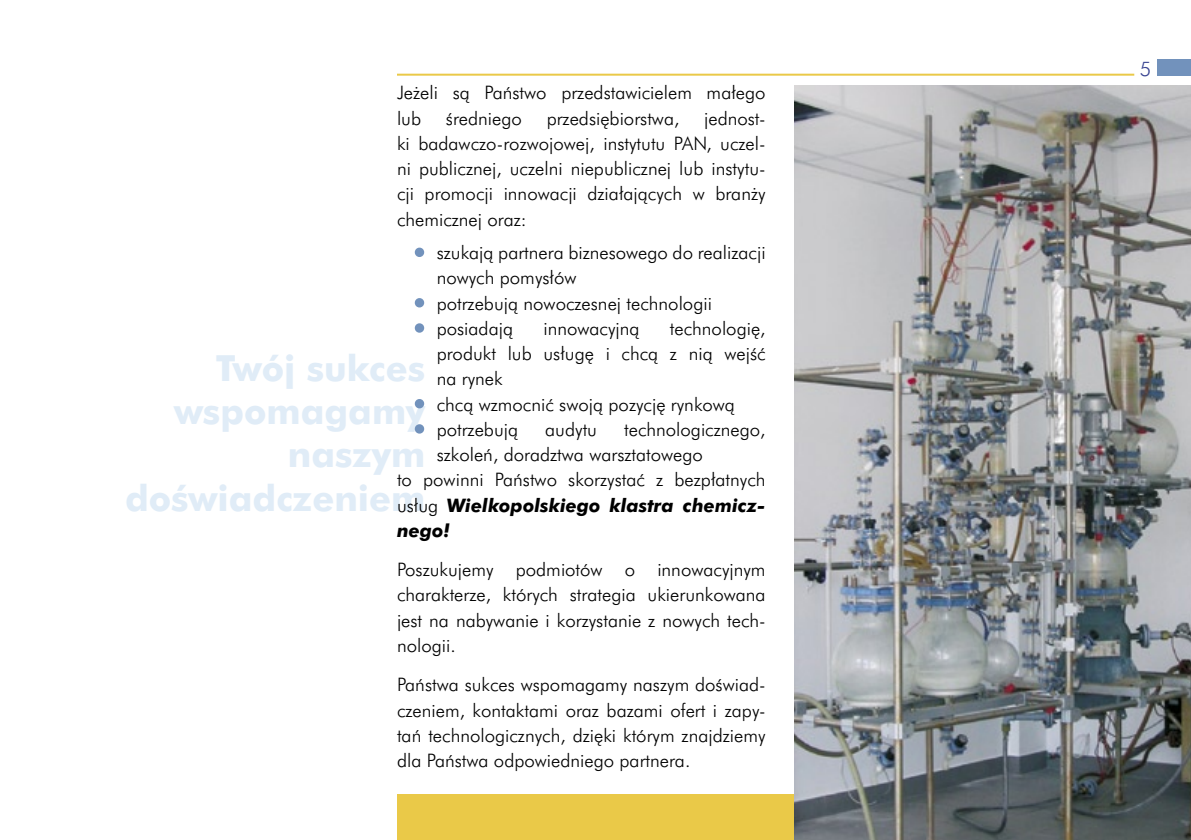
<style>
.page{position:relative;width:1191px;height:840px;background:#fff}
.page>*{position:absolute;margin:0;border:0;box-sizing:border-box;transform-origin:0 0}
.t1{font:36px/43.2px "Futura PL Bold A";color:#e0ecf7;text-align:right}
.t2{font:20px "Futura Lt PL Regular A";color:#3a4592}
.t3{font:18.6px/25.2px "Futura Lt PL Regular A";color:#000;text-align:justify}
.t4{font:18.6px/25.2px "Futura PL Bold Italic A";color:#000}
.s1{color:#7292bc}
.s2{font-family:"Futura Lt PL Regular A"}
</style>
<div class="page">
<div style="left:1157px;top:59px;width:34px;height:17px;background:#7292bc"></div>
<div style="left:397px;top:794px;width:794px;height:45px;background:#eac948"></div>
<hr style="left:397px;top:74px;width:737px;height:2px;background:#eac948">
<img style="left:794px;top:85px;width:397px;height:754px">
<div style="left:415px;top:247px;width:9px;height:10px;border:4px solid #7292bc;border-radius:50%"></div>
<div style="left:415px;top:298px;width:9px;height:9px;border:4px solid #7292bc;border-radius:50%"></div>
<div style="left:415px;top:323px;width:9px;height:9px;border:4px solid #7292bc;border-radius:50%"></div>
<div style="left:415px;top:399px;width:9px;height:9px;border:4px solid #7292bc;border-radius:50%"></div>
<div style="left:415px;top:424px;width:9px;height:9px;border:4px solid #7292bc;border-radius:50%"></div>
<p class="t3" style="left:397px;top:80px;width:370px">Jeżeli są Państwo przedstawicielem małego lub</p>
<p class="t3" style="left:397px;top:105px;width:370px;text-indent:307px">jednost&shy;ki badawczo-rozwojowej, instytutu PAN, uczel&shy;ni publicznej, uczelni niepublicznej lub instytu&shy;cji promocji innowacji działających w branży chemicznej oraz:</p>
<p class="t3" style="left:437px;top:240px;width:330px;text-indent:-23px"><span class="s1">•</span> szukają partnera biznesowego do realizacji nowych pomysłów</p>
<p class="t3" style="left:414px;top:290px;width:299px"><span class="s1">•</span> potrzebują nowoczesnej technologii</p>
<p class="t3" style="left:414px;top:315px;width:101px"><span class="s1">•</span> posiadają</p>
<p class="t3" style="left:543px;top:315px;width:98px">innowacyjną</p>
<p class="t3" style="left:446px;top:105px;width:77px">średniego</p>
<p class="t3" style="left:546px;top:105px;width:134px">przedsiębiorstwa,</p>
<p class="t3" style="left:437px;top:315px;width:330px;text-indent:233px">technologię, produkt lub usługę i chcą z nią wejść na rynek</p>
<p class="t3" style="left:414px;top:391px;width:322px"><span class="s1">•</span> chcą wzmocnić swoją pozycję rynkową</p>
<p class="t3" style="left:414px;top:416px;width:106px"><span class="s1">•</span> potrzebują</p>
<p class="t3" style="left:545px;top:416px;width:53px">audytu</p>
<p class="t3" style="left:624px;top:416px;width:143px">technologicznego,</p>
<p class="t3" style="left:437px;top:441px;width:268px">szkoleń, doradztwa warsztatowego</p>
<p class="t3" style="left:397px;top:466px;width:370px">to powinni Państwo skorzystać z bezpłatnych</p>
<p class="t4" style="left:397px;top:492px;width:370px"><span class="s2">usług</span> Wielkopolskiego klastra chemicz&shy;nego!</p>
<p class="t3" style="left:397px;top:556px;width:370px">Poszukujemy podmiotów o innowacyjnym charakterze, których strategia ukierunkowana jest na nabywanie i korzystanie z nowych tech&shy;nologii.</p>
<p class="t3" style="left:397px;top:671px;width:370px">Państwa sukces wspomagamy naszym doświad&shy;czeniem, kontaktami oraz bazami ofert i zapy&shy;tań technologicznych, dzięki którym znajdziemy dla Państwa odpowiedniego partnera.</p>
<h1 class="t1" style="left:125px;top:346px;width:302px">Twój sukces wspomagamy naszym doświadczeniem</h1>
<p class="t2" style="left:1140px;top:56px;width:13px">5</p>
</div>
